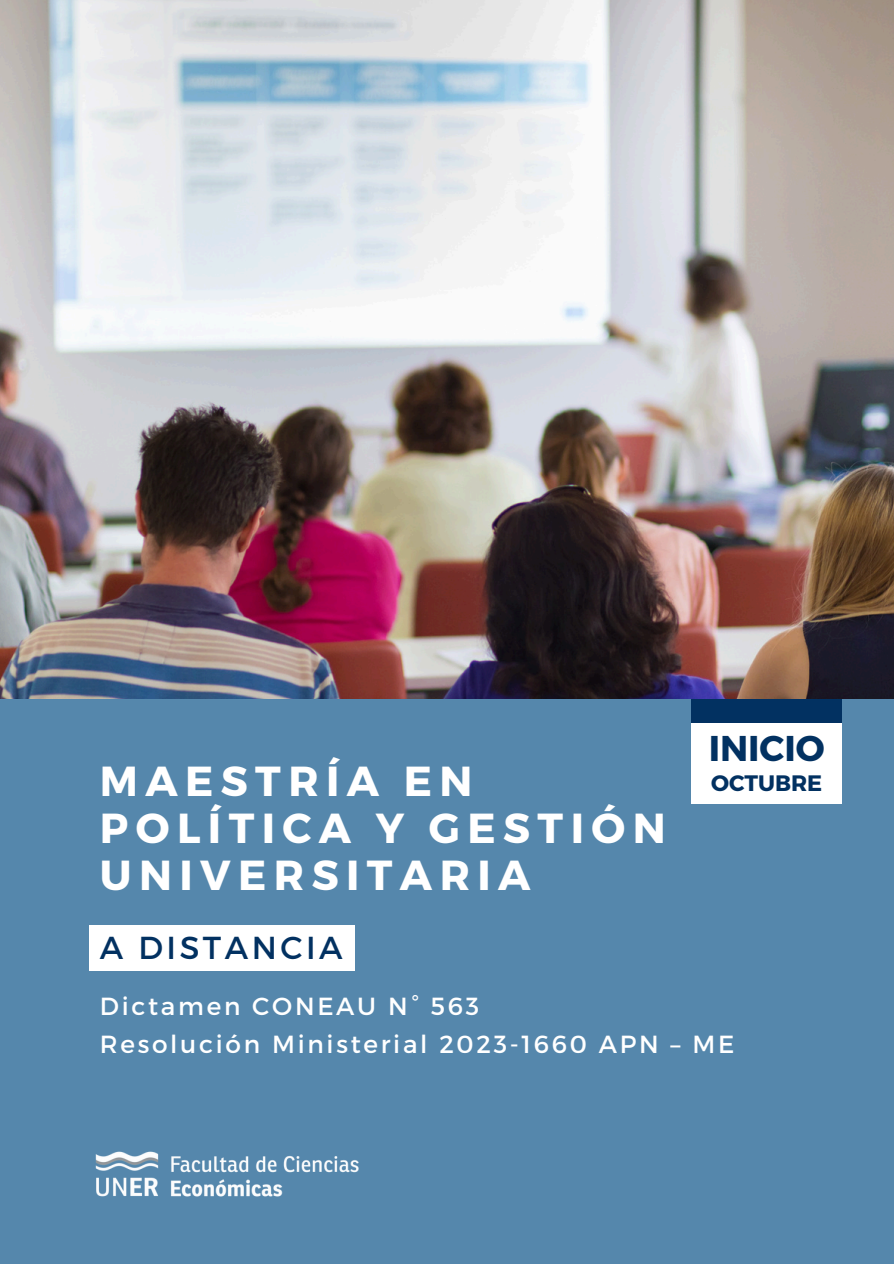
<style>
.page{position:relative;width:894px;height:1264px;background:#fff}
.page>*{position:absolute;margin:0;border:0;box-sizing:border-box;transform-origin:0 0}
.t1{font:700 41.85px/47.2px "Montserrat";letter-spacing:.175em;color:#fff}
.t2{font:700 35.85px "Montserrat";color:#023161}
.t3{font:31.8px "Montserrat";letter-spacing:.11em;color:#023161}
.t4{font:24.75px "Montserrat";letter-spacing:.11em;color:#fff}
.t5{font:700 22.35px "Montserrat";color:#023161}
</style>
<div class="page">
<img style="left:0;top:0;width:893px;height:699px">
<div style="left:0;top:699px;width:893px;height:564px;background:#5587ac"></div>
<div style="left:89px;top:925px;width:266px;height:45px;background:#fff"></div>
<div style="left:691px;top:699px;width:150px;height:104px;background:#fff"></div>
<div style="left:691px;top:699px;width:150px;height:23px;background:#023161"></div>
<img style="left:95px;top:1151px;width:264px;height:46px">
<h1 class="t1" style="left:100px;top:755px;width:567px">MAESTRÍA EN<br>POLÍTICA Y GESTIÓN<br>UNIVERSITARIA</h1>
<h2 class="t3" style="left:100px;top:926px;width:244px">A DISTANCIA</h2>
<p class="t2" style="left:708px;top:724px;width:117px">INICIO</p>
<p class="t5" style="left:710px;top:768px;width:113px">OCTUBRE</p>
<p class="t4" style="left:100px;top:990px;width:380px">Dictamen CONEAU N° 563</p>
<h3 class="t4" style="left:100px;top:1028px;width:635px">Resolución Ministerial 2023-1660 APN – ME</h3>
</div>
